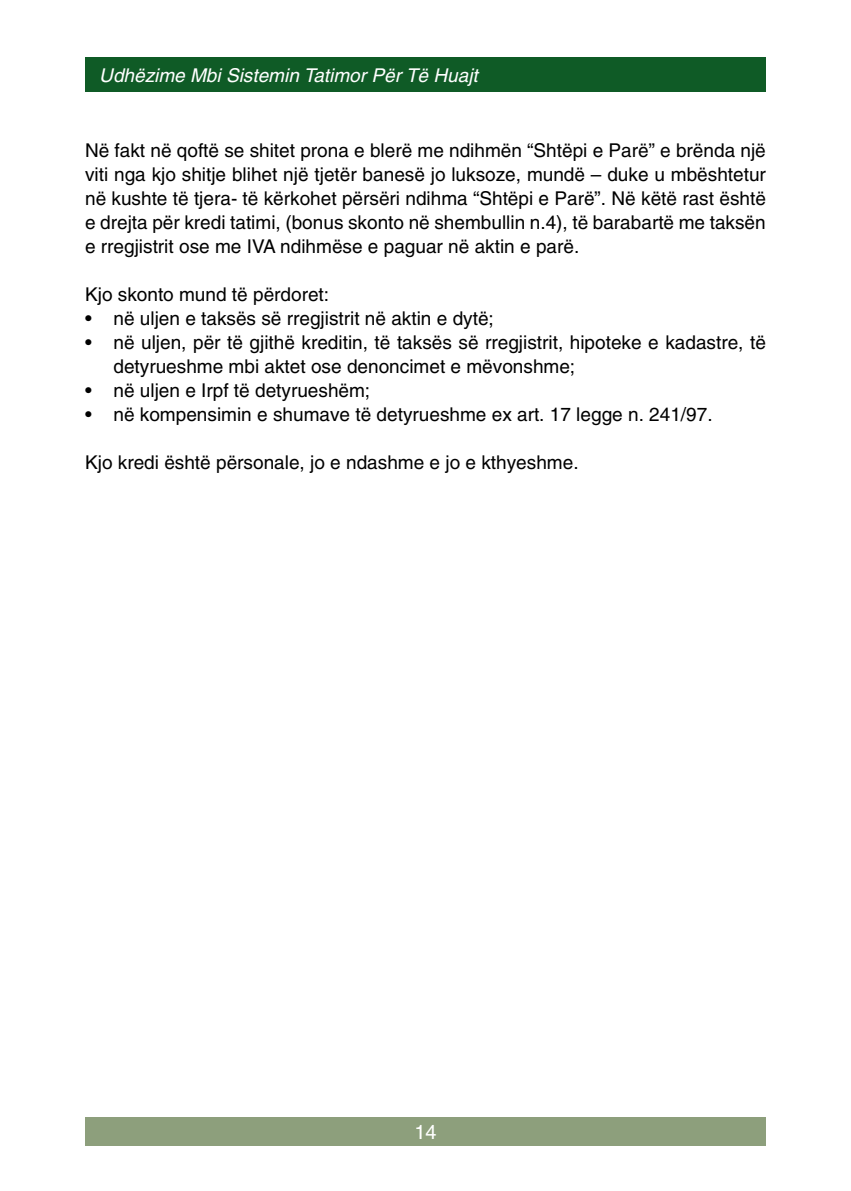
<style>
.page{position:relative;width:851px;height:1191px;background:#fff}
.page>*{position:absolute;margin:0;border:0;box-sizing:border-box;transform-origin:0 0}
.t1{font:20px "Helvetica";color:#fff}
.t2{font:19px/24px "Helvetica";color:#000;text-align:justify}
.t3{font:italic 19px "Helvetica";color:#fff}
</style>
<div class="page">
<div style="left:85px;top:57px;width:680px;height:35px;background:#0f5b26"></div>
<div style="left:85px;top:1117px;width:680px;height:28px;background:#8d9f7c"></div>
<p class="t3" style="left:99px;top:64px;width:380px">Udhëzime Mbi Sistemin Tatimor Për Të Huajt</p>
<p class="t2" style="left:85px;top:138px;width:682px">Në fakt në qoftë se shitet prona e blerë me ndihmën “Shtëpi e Parë” e brënda një viti nga kjo shitje blihet një tjetër banesë jo luksoze, mundë – duke u mbështetur në kushte të tjera- të kërkohet përsëri ndihma “Shtëpi e Parë”. Në këtë rast është e drejta për kredi tatimi, (bonus skonto në shembullin n.4), të barabartë me taksën e rregjistrit ose me IVA ndihmëse e paguar në aktin e parë.</p>
<p class="t2" style="left:85px;top:282px;width:245px">Kjo skonto mund të përdoret:</p>
<p class="t2" style="left:85px;top:306px;width:410px">• në uljen e taksës së rregjistrit në aktin e dytë;</p>
<p class="t2" style="left:113px;top:330px;width:654px;text-indent:-28px">• në uljen, për të gjithë kreditin, të taksës së rregjistrit, hipoteke e kadastre, të detyrueshme mbi aktet ose denoncimet e mëvonshme;</p>
<p class="t2" style="left:85px;top:378px;width:286px">• në uljen e Irpf të detyrueshëm;</p>
<p class="t2" style="left:85px;top:402px;width:629px">• në kompensimin e shumave të detyrueshme ex art. 17 legge n. 241/97.</p>
<p class="t2" style="left:85px;top:450px;width:495px">Kjo kredi është përsonale, jo e ndashme e jo e kthyeshme.</p>
<p class="t1" style="left:414px;top:1120px;width:24px">14</p>
</div>
